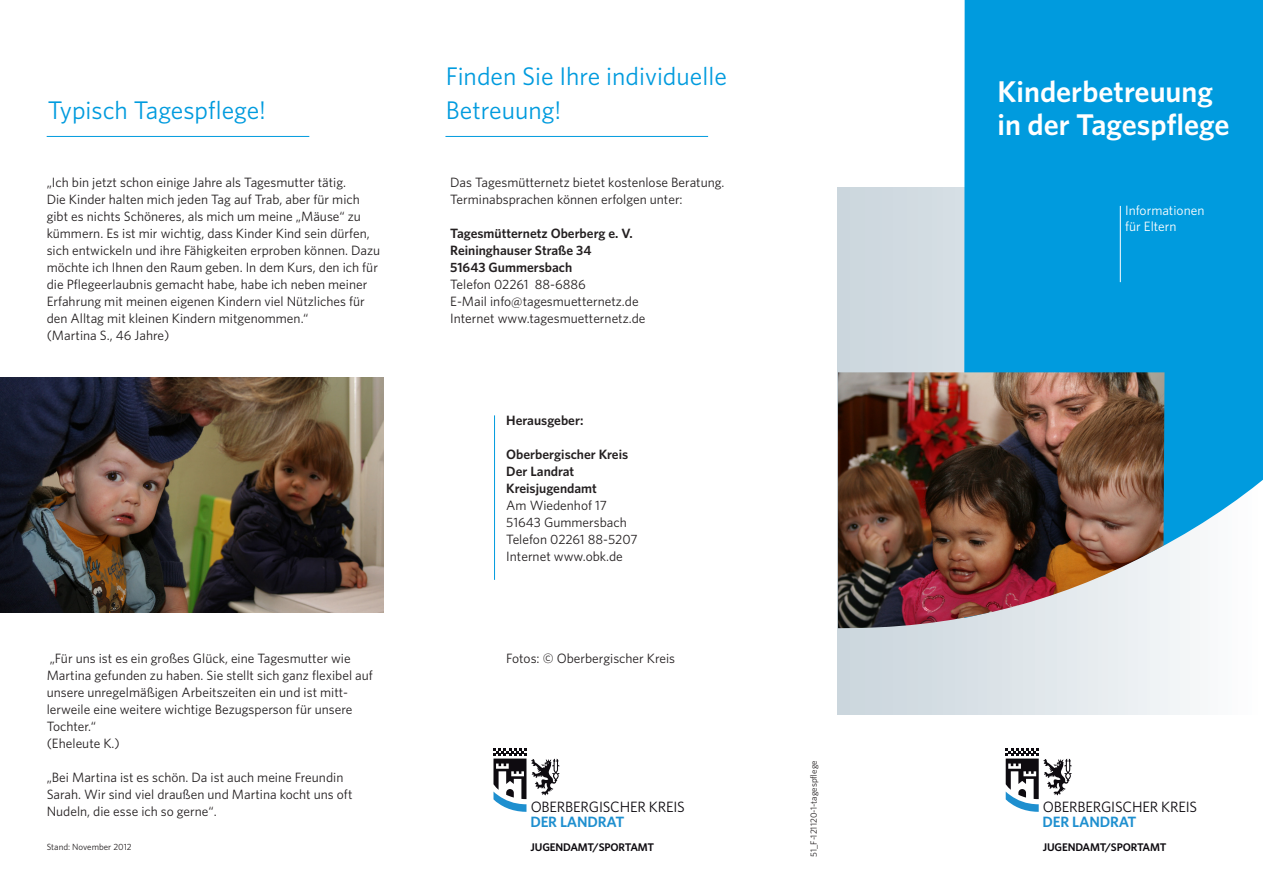
<style>
.page{position:relative;width:1263px;height:893px;background:#fff}
.page>*{position:absolute;margin:0;border:0;box-sizing:border-box;transform-origin:0 0}
.t1{font:600 30px/33px "Whitney";color:#fff}
.t2{font:25.5px/34px "Whitney";color:#009bde}
.t3{font:15px "Whitney";letter-spacing:-.015em;color:#0e0b10}
.t4{font:600 15px "Whitney";letter-spacing:-.015em;color:#1e8fcf}
.t5{font:13.5px/17px "Whitney";color:#231f20}
.t6{font:600 13.5px/17px "Whitney";color:#231f20}
.t7{font:13.5px/16.2px "Whitney";color:#fff}
.t8{font:600 11.1px "Whitney";letter-spacing:-.015em;color:#0e0b10}
.t9{font:9px "Whitney";color:#231f20}
</style>
<div class="page">
<div style="left:838px;top:187px;width:425px;height:527px;background:linear-gradient(to right,#c8d4db,#fdfdfe)"></div>
<hr style="left:47px;top:136px;width:262px;height:1px;background:#009bde">
<svg style="left:964px;top:0;width:299px;height:618px;background:#14a2e0"></svg>
<hr style="left:1120px;top:206px;width:1px;height:76px;background:#fff">
<img style="left:0;top:377px;width:384px;height:235px">
<hr style="left:445px;top:136px;width:263px;height:1px;background:#009bde">
<svg style="left:493px;top:748px;width:67px;height:64px"></svg>
<svg style="left:1006px;top:748px;width:66px;height:64px"></svg>
<hr style="left:494px;top:415px;width:1px;height:165px;background:#009bde">
<img style="left:838px;top:372px;width:326px;height:256px">
<h2 class="t2" style="left:48px;top:93px;width:220px">Typisch Tagespflege!</h2>
<p class="t5" style="left:47px;top:174px;width:335px">„Ich bin jetzt schon einige Jahre als Tagesmutter tätig.<br>Die Kinder halten mich jeden Tag auf Trab, aber für mich gibt es nichts Schöneres, als mich um meine „Mäuse“ zu kümmern. Es ist mir wichtig, dass Kinder Kind sein dürfen, sich entwickeln und ihre Fähigkeiten erproben können. Dazu möchte ich Ihnen den Raum geben. In dem Kurs, den ich für die Pflegeerlaubnis gemacht habe, habe ich neben meiner Erfahrung mit meinen eigenen Kindern viel Nützliches für den Alltag mit kleinen Kindern mitgenommen.“<br>(Martina S., 46 Jahre)</p>
<p class="t5" style="left:47px;top:650px;width:328px">„Für uns ist es ein großes Glück, eine Tagesmutter wie Martina gefunden zu haben. Sie stellt sich ganz flexibel auf unsere unregelmäßigen Arbeitszeiten ein und ist mitt&shy;lerweile eine weitere wichtige Bezugsperson für unsere Tochter.“<br>(Eheleute K.)</p>
<p class="t5" style="left:47px;top:769px;width:307px">„Bei Martina ist es schön. Da ist auch meine Freundin<br>Sarah. Wir sind viel draußen und Martina kocht uns oft<br>Nudeln, die esse ich so gerne“.</p>
<p class="t9" style="left:47px;top:841px;width:87px">Stand: November 2012</p>
<h2 class="t2" style="left:446px;top:59px;width:282px">Finden Sie Ihre individuelle<br>Betreuung!</h2>
<p class="t5" style="left:450px;top:174px;width:276px">Das Tagesmütternetz bietet kostenlose Beratung.<br>Terminabsprachen können erfolgen unter:</p>
<p class="t6" style="left:450px;top:225px;width:184px">Tagesmütternetz Oberberg e. V.<br>Reininghauser Straße 34<br>51643 Gummersbach</p>
<p class="t5" style="left:450px;top:276px;width:197px">Telefon 02261 88-6886<br>E-Mail info@tagesmuetternetz.de<br>Internet www.tagesmuetternetz.de</p>
<p class="t6" style="left:506px;top:412px;width:79px">Herausgeber:</p>
<p class="t6" style="left:506px;top:446px;width:123px">Oberbergischer Kreis<br>Der Landrat<br>Kreisjugendamt</p>
<p class="t5" style="left:506px;top:497px;width:133px">Am Wiedenhof 17<br>51643 Gummersbach<br>Telefon 02261 88-5207<br>Internet www.obk.de</p>
<p class="t5" style="left:506px;top:650px;width:170px">Fotos: © Oberbergischer Kreis</p>
<p class="t3" style="left:531px;top:797px;width:156px">OBERBERGISCHER KREIS</p>
<p class="t4" style="left:530px;top:812px;width:95px">DER LANDRAT</p>
<p class="t8" style="left:531px;top:839px;width:125px">JUGENDAMT/SPORTAMT</p>
<p class="t9" style="left:808px;top:857px;width:98px;rotate:-90deg">51_F-121120-1-tagespflege</p>
<h1 class="t1" style="left:998px;top:75px;width:233px">Kinderbetreuung in der Tagespflege</h1>
<p class="t7" style="left:1125px;top:202px;width:81px">Informationen für Eltern</p>
<p class="t3" style="left:1043px;top:797px;width:156px">OBERBERGISCHER KREIS</p>
<p class="t4" style="left:1043px;top:812px;width:95px">DER LANDRAT</p>
<p class="t8" style="left:1043px;top:839px;width:125px">JUGENDAMT/SPORTAMT</p>
</div>
